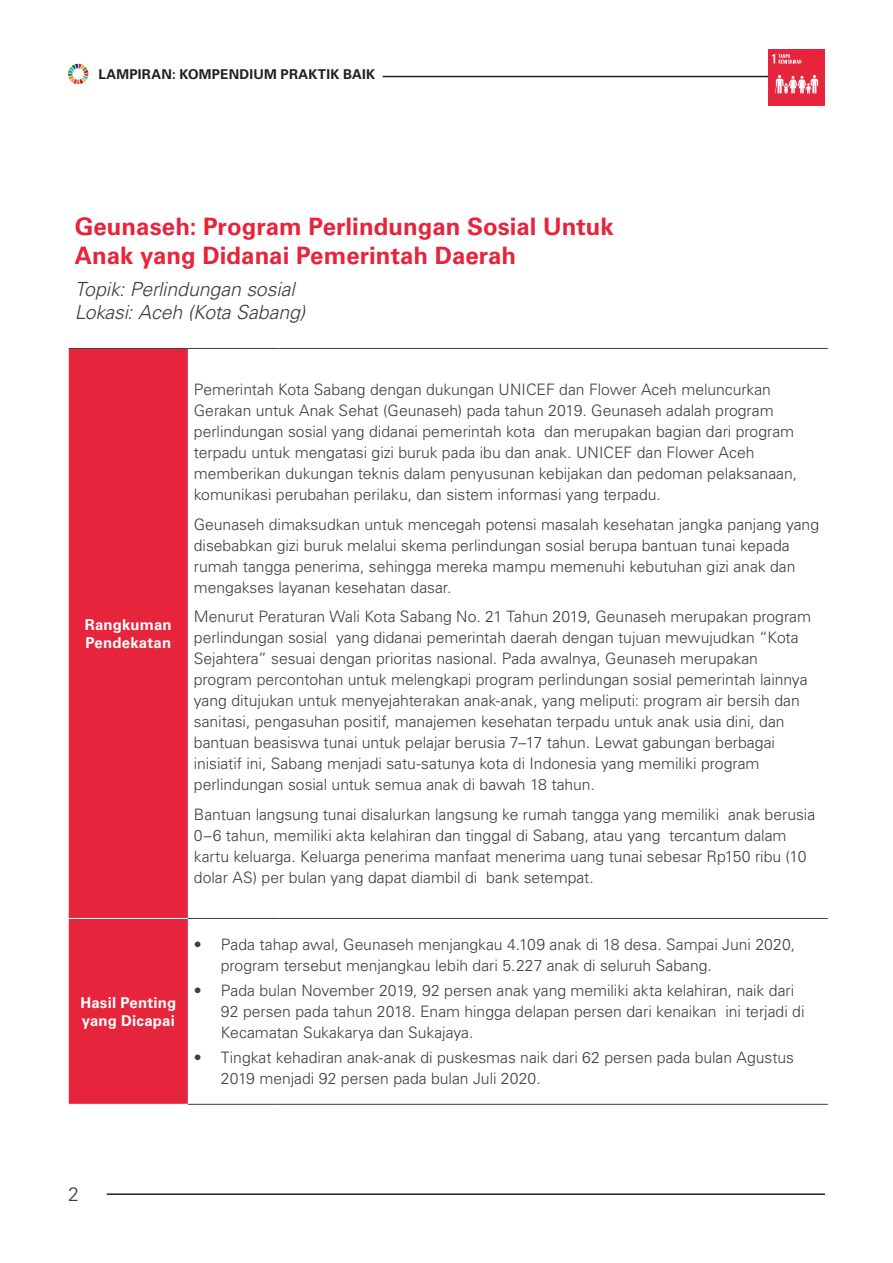
<style>
.page{position:relative;width:893px;height:1263px;background:#fff}
.page>*{position:absolute;margin:0;border:0;box-sizing:border-box;transform-origin:0 0}
.body_copy{font:700 24px/28.8px "Univers LT Std";color:#e6243b}
.general_topic{font:italic 300 19.5px "Univers LT Std";letter-spacing:-.005em;color:#3e3e3f}
.sub_sub_title_this{font:italic 300 19.5px "Univers LT Std";letter-spacing:-.005em;color:#3e3e3f}
.t1{font:300 19.5px "Univers LT Std";color:#3e3e3f}
.body_copy_table{font:300 15.75px/21px "Univers LT Std";letter-spacing:-.005em;color:#3e3e3f}
.bold_center{font:700 15px/18px "Univers LT Std";letter-spacing:.01em;color:#fff}
.t2{font:700 13.5px "Univers LT Std";letter-spacing:.015em;color:#231f20}
</style>
<div class="page">
<hr style="left:107px;top:1193px;width:718px;height:2px;background:#231f20">
<svg style="left:68px;top:64px;width:20px;height:20px"></svg>
<hr style="left:383px;top:76px;width:442px;height:1px;background:#231f20">
<div style="left:69px;top:349px;width:119px;height:755px;background:#e6243b"></div>
<hr style="left:188px;top:918px;width:91px;height:1px;background:#3e3e3f">
<hr style="left:279px;top:918px;width:549px;height:1px;background:#3e3e3f">
<hr style="left:188px;top:1104px;width:91px;height:1px;background:#3e3e3f">
<hr style="left:279px;top:1104px;width:549px;height:1px;background:#3e3e3f">
<hr style="left:69px;top:918px;width:119px;height:1px;background:#fff">
<hr style="left:69px;top:348px;width:119px;height:1px;background:#3e3e3f">
<hr style="left:188px;top:348px;width:91px;height:1px;background:#3e3e3f">
<hr style="left:279px;top:348px;width:549px;height:1px;background:#3e3e3f">
<div style="left:768px;top:49px;width:57px;height:57px;background:#e6243b"></div>
<svg style="left:772px;top:54px;width:29px;height:10px"></svg>
<svg style="left:775px;top:75px;width:43px;height:19px"></svg>
<p class="t2" style="left:99px;top:66px;width:278px">LAMPIRAN: KOMPENDIUM PRAKTIK BAIK</p>
<p class="body_copy" style="left:75px;top:212px;width:541px">Geunaseh: Program Perlindungan Sosial Untuk<br>Anak yang Didanai Pemerintah Daerah</p>
<p class="general_topic" style="left:75px;top:277px;width:221px">Topik: Perlindungan sosial</p>
<p class="sub_sub_title_this" style="left:75px;top:300px;width:232px">Lokasi: Aceh (Kota Sabang)</p>
<p class="bold_center" style="left:85px;top:616px;width:88px">Rangkuman<br>Pendekatan</p>
<p class="body_copy_table" style="left:194px;top:379px;width:605px">Pemerintah Kota Sabang dengan dukungan UNICEF dan Flower Aceh meluncurkan Gerakan untuk Anak Sehat (Geunaseh) pada tahun 2019. Geunaseh adalah program perlindungan sosial yang didanai pemerintah kota dan merupakan bagian dari program terpadu untuk mengatasi gizi buruk pada ibu dan anak. UNICEF dan Flower Aceh memberikan dukungan teknis dalam penyusunan kebijakan dan pedoman pelaksanaan, komunikasi perubahan perilaku, dan sistem informasi yang terpadu.</p>
<p class="body_copy_table" style="left:194px;top:514px;width:627px">Geunaseh dimaksudkan untuk mencegah potensi masalah kesehatan jangka panjang yang disebabkan gizi buruk melalui skema perlindungan sosial berupa bantuan tunai kepada rumah tangga penerima, sehingga mereka mampu memenuhi kebutuhan gizi anak dan mengakses layanan kesehatan dasar.</p>
<p class="body_copy_table" style="left:194px;top:606px;width:619px">Menurut Peraturan Wali Kota Sabang No. 21 Tahun 2019, Geunaseh merupakan program perlindungan sosial yang didanai pemerintah daerah dengan tujuan mewujudkan “Kota Sejahtera” sesuai dengan prioritas nasional. Pada awalnya, Geunaseh merupakan program percontohan untuk melengkapi program perlindungan sosial pemerintah lainnya yang ditujukan untuk menyejahterakan anak-anak, yang meliputi: program air bersih dan sanitasi, pengasuhan positif, manajemen kesehatan terpadu untuk anak usia dini, dan bantuan beasiswa tunai untuk pelajar berusia 7–17 tahun. Lewat gabungan berbagai inisiatif ini, Sabang menjadi satu-satunya kota di Indonesia yang memiliki program perlindungan sosial untuk semua anak di bawah 18 tahun.</p>
<p class="body_copy_table" style="left:194px;top:804px;width:623px">Bantuan langsung tunai disalurkan langsung ke rumah tangga yang memiliki anak berusia 0–6 tahun, memiliki akta kelahiran dan tinggal di Sabang, atau yang tercantum dalam kartu keluarga. Keluarga penerima manfaat menerima uang tunai sebesar Rp150 ribu (10 dolar AS) per bulan yang dapat diambil di bank setempat.</p>
<p class="bold_center" style="left:80px;top:994px;width:97px">Hasil Penting yang Dicapai</p>
<p class="body_copy_table" style="left:221px;top:934px;width:576px;text-indent:-27px">• Pada tahap awal, Geunaseh menjangkau 4.109 anak di 18 desa. Sampai Juni 2020, program tersebut menjangkau lebih dari 5.227 anak di seluruh Sabang.</p>
<p class="body_copy_table" style="left:221px;top:980px;width:585px;text-indent:-27px">• Pada bulan November 2019, 92 persen anak yang memiliki akta kelahiran, naik dari<br>92 persen pada tahun 2018. Enam hingga delapan persen dari kenaikan ini terjadi di<br>Kecamatan Sukakarya dan Sukajaya.</p>
<p class="body_copy_table" style="left:221px;top:1047px;width:575px;text-indent:-27px">• Tingkat kehadiran anak-anak di puskesmas naik dari 62 persen pada bulan Agustus<br>2019 menjadi 92 persen pada bulan Juli 2020.</p>
<p class="t1" style="left:68px;top:1182px;width:12px">2</p>
</div>
